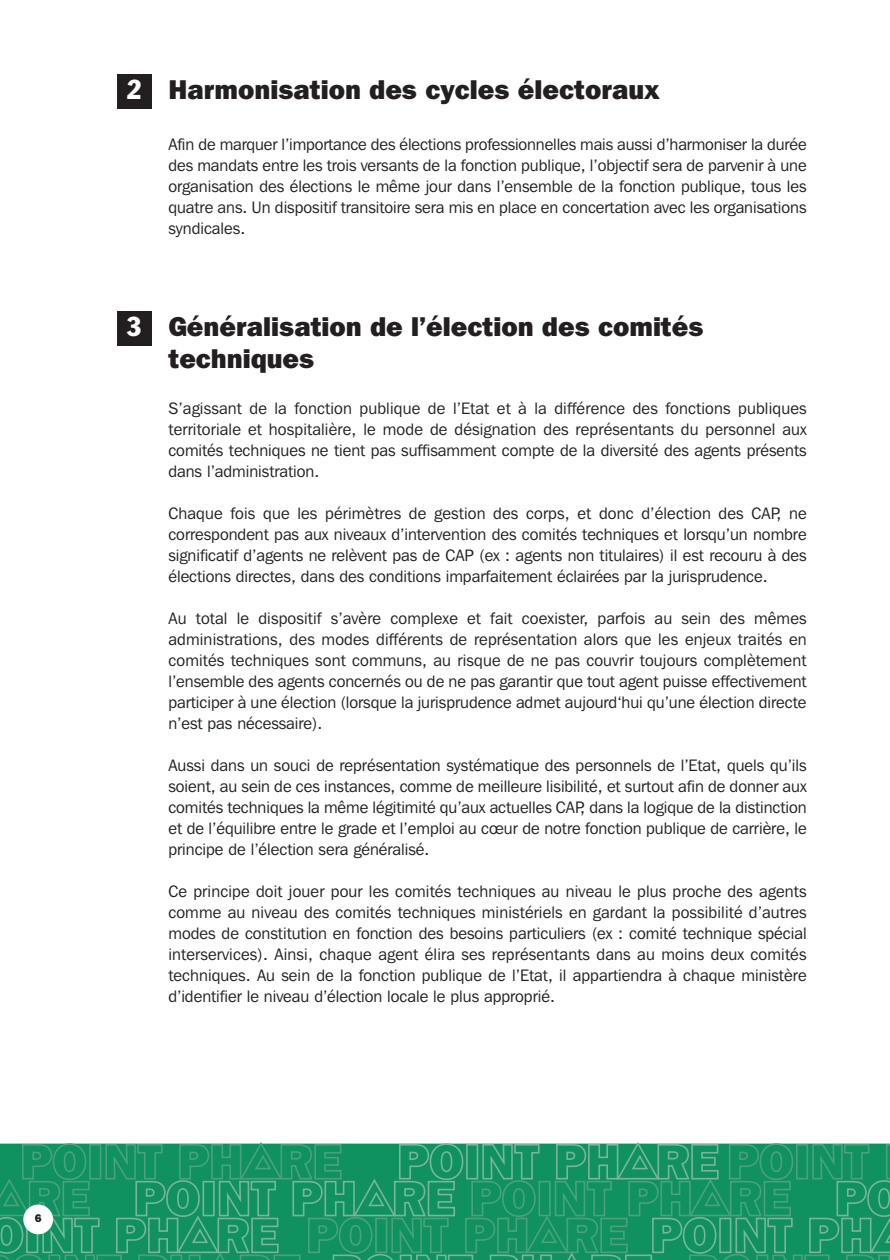
<style>
.page{position:relative;width:890px;height:1260px;background:#fff}
.page>*{position:absolute;margin:0;border:0;box-sizing:border-box;transform-origin:0 0}
.t1{font:800 27px/32.2px "Franklin Gothic IT Cby BT";color:#231f20}
.t2{font:condensed 27px "Franklin Gothic BT";color:#fff}
.t3{font:16.5px/21px "Franklin Gothic IT Cby BT";color:#231f20;text-align:justify}
.t4{font:800 11.1px "Franklin Gothic IT Cby BT";color:#231f20}
.s1{font-family:"Franklin Gothic BT";font-weight:400;font-stretch:condensed;color:#fff}
</style>
<div class="page">
<svg style="left:0;top:1142px;width:889px;height:117px;background:#219769"></svg>
<div style="left:23px;top:1204px;width:30px;height:30px;background:#fff;border-radius:50%"></div>
<div style="left:117px;top:311px;width:34px;height:34px;background:#231f20"></div>
<div style="left:117px;top:75px;width:34px;height:34px;background:#231f20"></div>
<p class="t4" style="left:35px;top:1214px;width:8px">6</p>
<h1 class="t1" style="left:127px;top:76px;width:534px"><span class="s1">2</span> Harmonisation des cycles électoraux</h1>
<p class="t3" style="left:168px;top:135px;width:639px">Afin de marquer l’importance des élections professionnelles mais aussi d’harmoniser la durée des mandats entre les trois versants de la fonction publique, l’objectif sera de parvenir à une organisation des élections le même jour dans l’ensemble de la fonction publique, tous les quatre ans. Un dispositif transitoire sera mis en place en concertation avec les organisations syndicales.</p>
<h1 class="t2" style="left:127px;top:317px;width:17px">3</h1>
<h1 class="t1" style="left:168px;top:312px;width:536px">Généralisation de l’élection des comités techniques</h1>
<p class="t3" style="left:168px;top:399px;width:639px">S’agissant de la fonction publique de l’Etat et à la différence des fonctions publiques territoriale et hospitalière, le mode de désignation des représentants du personnel aux comités techniques ne tient pas suffisamment compte de la diversité des agents présents dans l’administration.</p>
<p class="t3" style="left:168px;top:504px;width:639px">Chaque fois que les périmètres de gestion des corps, et donc d’élection des CAP, ne correspondent pas aux niveaux d’intervention des comités techniques et lorsqu’un nombre significatif d’agents ne relèvent pas de CAP (ex : agents non titulaires) il est recouru à des élections directes, dans des conditions imparfaitement éclairées par la jurisprudence.</p>
<p class="t3" style="left:168px;top:609px;width:639px">Au total le dispositif s’avère complexe et fait coexister, parfois au sein des mêmes administrations, des modes différents de représentation alors que les enjeux traités en comités techniques sont communs, au risque de ne pas couvrir toujours complètement l’ensemble des agents concernés ou de ne pas garantir que tout agent puisse effectivement participer à une élection (lorsque la jurisprudence admet aujourd‘hui qu’une élection directe n’est pas nécessaire).</p>
<p class="t3" style="left:168px;top:756px;width:639px">Aussi dans un souci de représentation systématique des personnels de l’Etat, quels qu’ils soient, au sein de ces instances, comme de meilleure lisibilité, et surtout afin de donner aux comités techniques la même légitimité qu’aux actuelles CAP, dans la logique de la distinction et de l’équilibre entre le grade et l’emploi au cœur de notre fonction publique de carrière, le principe de l’élection sera généralisé.</p>
<p class="t3" style="left:168px;top:882px;width:639px">Ce principe doit jouer pour les comités techniques au niveau le plus proche des agents comme au niveau des comités techniques ministériels en gardant la possibilité d’autres modes de constitution en fonction des besoins particuliers (ex : comité technique spécial interservices). Ainsi, chaque agent élira ses représentants dans au moins deux comités techniques. Au sein de la fonction publique de l’Etat, il appartiendra à chaque ministère d’identifier le niveau d’élection locale le plus approprié.</p>
</div>
